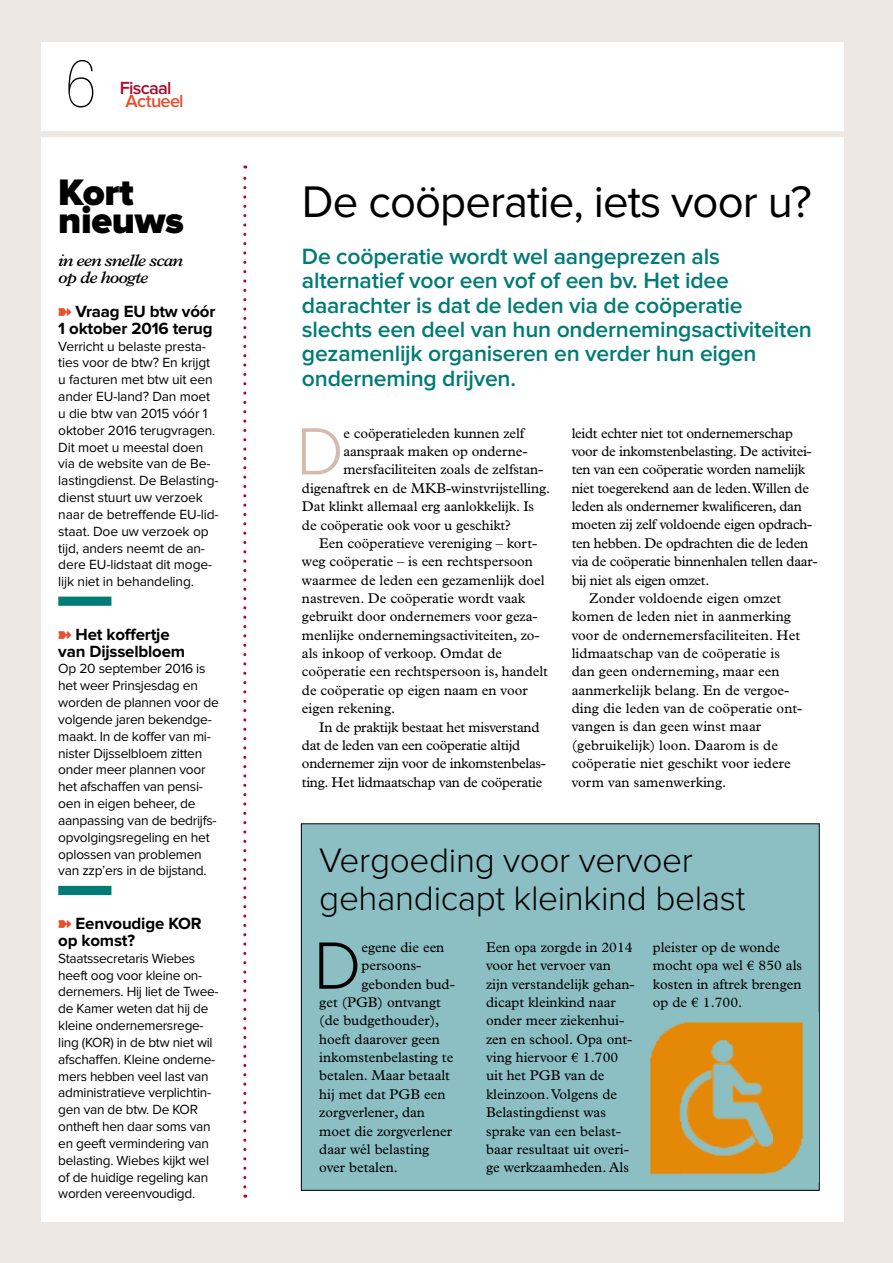
<style>
.page{position:relative;width:893px;height:1263px;background:#eee8e4}
.page>*{position:absolute;margin:0;border:0;box-sizing:border-box;transform-origin:0 0}
.t1{font:300 69.15px "Proxima Nova";color:#000}
.t2{font:300 69.15px "Proxima Nova";color:#d6baae}
.t3{font:100 64.2px "Glypha LT Std";color:#000}
.t4{font:45.9px "Proxima Nova";letter-spacing:-.02em;color:#000}
.t5{font:900 38.25px/27.6px "Proxima Nova";letter-spacing:-.01em;color:#000}
.t6{font:300 35.25px/38.2px "Proxima Nova";letter-spacing:-.01em;color:#000}
.t7{font:600 22.95px/24.5px "Proxima Nova";letter-spacing:-.01em;color:#007b76}
.t8{font:600 18.15px "Proxima Nova";letter-spacing:-.04em;color:#aa0a2f}
.t9{font:600 18.15px "Proxima Nova";letter-spacing:-.035em;color:#e94f2d}
.t10{font:700 16.8px/16.8px "Proxima Nova";letter-spacing:-.01em;color:#000;text-align:right}
.t11{font:italic 600 16.8px/16.8px "Plantin Std";letter-spacing:-.05em;color:#000}
.t12{font:14.1px/18.3px "Plantin Std";color:#000}
.t13{font:14.1px "Plantin Std";letter-spacing:-.02em;color:#000}
.t14{font:13.8px/16.8px "Proxima Nova";letter-spacing:-.02em;color:#000}
</style>
<div class="page">
<div style="left:41px;top:42px;width:802px;height:1179px;background:#fff"></div>
<div style="left:0;top:131px;width:893px;height:6px;background:#eee8e4"></div>
<svg style="left:243px;top:165px;width:3px;height:1022px"></svg>
<div style="left:58px;top:597px;width:53px;height:9px;background:#007b76"></div>
<div style="left:58px;top:886px;width:53px;height:9px;background:#007b76"></div>
<div style="left:301px;top:824px;width:518px;height:366px;background:#8bbfc3"></div>
<img style="left:650px;top:1022px;width:153px;height:153px">
<h2 class="t3" style="left:65px;top:47px;width:34px">6</h2>
<p class="t8" style="left:120px;top:79px;width:53px">Fiscaal</p>
<p class="t9" style="left:125px;top:93px;width:60px">Actueel</p>
<h3 class="t5" style="left:58px;top:180px;width:127px">Kort nieuws</h3>
<p class="t11" style="left:58px;top:252px;width:126px">in een snelle scan op de hoogte</p>
<p class="t10" style="left:58px;top:304px;width:159px">Vraag EU btw vóór<br>1 oktober 2016 terug</p>
<p class="t14" style="left:58px;top:338px;width:162px">Verricht u belaste presta&shy;ties voor de btw? En krijgt u facturen met btw uit een ander EU-land? Dan moet u die btw van 2015 vóór 1 oktober 2016 terugvragen.<br>Dit moet u meestal doen via de website van de Be&shy;lastingdienst. De Belasting&shy;dienst stuurt uw verzoek naar de betreffende EU-lid&shy;staat. Doe uw verzoek op tijd, anders neemt de an&shy;dere EU-lidstaat dit moge&shy;lijk niet in behandeling.</p>
<p class="t10" style="left:58px;top:626px;width:129px;text-align:center">Het koffertje<br>van Dijsselbloem</p>
<p class="t14" style="left:58px;top:661px;width:162px">Op 20 september 2016 is het weer Prinsjesdag en worden de plannen voor de volgende jaren bekendge&shy;maakt. In de koffer van mi&shy;nister Dijsselbloem zitten onder meer plannen voor het afschaffen van pensi&shy;oen in eigen beheer, de aanpassing van de bedrijfs&shy;opvolgingsregeling en het oplossen van problemen van zzp’ers in de bijstand.</p>
<p class="t10" style="left:58px;top:916px;width:145px;text-align:left;text-indent:17px">Eenvoudige KOR op komst?</p>
<p class="t14" style="left:58px;top:950px;width:162px">Staatssecretaris Wiebes heeft oog voor kleine on&shy;dernemers. Hij liet de Twee&shy;de Kamer weten dat hij de kleine ondernemersrege&shy;ling (KOR) in de btw niet wil afschaffen. Kleine onderne&shy;mers hebben veel last van administratieve verplichtin&shy;gen van de btw. De KOR ontheft hen daar soms van en geeft vermindering van belasting. Wiebes kijkt wel of de huidige regeling kan worden vereenvoudigd.</p>
<h3 class="t4" style="left:302px;top:181px;width:511px">De coöperatie, iets voor u?</h3>
<p class="t7" style="left:302px;top:245px;width:511px">De coöperatie wordt wel aangeprezen als alternatief voor een vof of een bv. Het idee daarachter is dat de leden via de coöperatie slechts een deel van hun ondernemingsactiviteiten gezamenlijk organiseren en verder hun eigen onderneming drijven.</p>
<h1 class="t2" style="left:296px;top:420px;width:49px">D</h1>
<p class="t12" style="left:343px;top:424px;width:182px">e coöperatieleden kunnen zelf</p>
<p class="t12" style="left:343px;top:442px;width:186px">aanspraak maken op onderne-</p>
<p class="t12" style="left:343px;top:461px;width:201px">mersfaciliteiten zoals de zelfstan-</p>
<p class="t12" style="left:302px;top:479px;width:250px">digenaftrek en de MKB-winstvrijstelling.</p>
<p class="t12" style="left:302px;top:497px;width:234px">Dat klinkt allemaal erg aanlokkelijk. Is</p>
<p class="t12" style="left:302px;top:516px;width:210px">de coöperatie ook voor u geschikt?</p>
<p class="t12" style="left:319px;top:534px;width:219px">Een coöperatieve vereniging – kort-</p>
<p class="t12" style="left:302px;top:552px;width:233px">weg coöperatie – is een rechtspersoon</p>
<p class="t12" style="left:302px;top:571px;width:244px">waarmee de leden een gezamenlijk doel</p>
<p class="t12" style="left:302px;top:589px;width:225px">nastreven. De coöperatie wordt vaak</p>
<p class="t12" style="left:302px;top:607px;width:237px">gebruikt door ondernemers voor geza-</p>
<p class="t12" style="left:302px;top:626px;width:239px">menlijke ondernemingsactiviteiten, zo-</p>
<p class="t12" style="left:302px;top:644px;width:202px">als inkoop of verkoop. Omdat de</p>
<p class="t12" style="left:302px;top:663px;width:248px">coöperatie een rechtspersoon is, handelt</p>
<p class="t12" style="left:302px;top:681px;width:227px">de coöperatie op eigen naam en voor</p>
<p class="t12" style="left:302px;top:699px;width:95px">eigen rekening.</p>
<p class="t13" style="left:319px;top:719px;width:222px">In de praktijk bestaat het misverstand</p>
<p class="t13" style="left:302px;top:737px;width:220px">dat de leden van een coöperatie altijd</p>
<p class="t13" style="left:302px;top:755px;width:246px">ondernemer zijn voor de inkomstenbelas-</p>
<p class="t13" style="left:302px;top:774px;width:242px">ting. Het lidmaatschap van de coöperatie</p>
<p class="t13" style="left:572px;top:425px;width:223px">leidt echter niet tot ondernemerschap</p>
<p class="t13" style="left:572px;top:443px;width:242px">voor de inkomstenbelasting. De activitei-</p>
<p class="t13" style="left:572px;top:461px;width:235px">ten van een coöperatie worden namelijk</p>
<p class="t13" style="left:572px;top:480px;width:239px">niet toegerekend aan de leden. Willen de</p>
<p class="t13" style="left:572px;top:498px;width:232px">leden als ondernemer kwalificeren, dan</p>
<p class="t13" style="left:572px;top:517px;width:242px">moeten zij zelf voldoende eigen opdrach-</p>
<p class="t13" style="left:572px;top:535px;width:238px">ten hebben. De opdrachten die de leden</p>
<p class="t13" style="left:572px;top:553px;width:247px">via de coöperatie binnenhalen tellen daar-</p>
<p class="t13" style="left:572px;top:572px;width:139px">bij niet als eigen omzet.</p>
<p class="t12" style="left:589px;top:589px;width:194px">Zonder voldoende eigen omzet</p>
<p class="t12" style="left:572px;top:607px;width:221px">komen de leden niet in aanmerking</p>
<p class="t12" style="left:572px;top:626px;width:230px">voor de ondernemersfaciliteiten. Het</p>
<p class="t12" style="left:572px;top:644px;width:210px">lidmaatschap van de coöperatie is</p>
<p class="t12" style="left:572px;top:662px;width:209px">dan geen onderneming, maar een</p>
<p class="t12" style="left:572px;top:681px;width:219px">aanmerkelijk belang. En de vergoe-</p>
<p class="t12" style="left:572px;top:699px;width:232px">ding die leden van de coöperatie ont-</p>
<p class="t12" style="left:572px;top:718px;width:191px">vangen is dan geen winst maar</p>
<p class="t12" style="left:572px;top:736px;width:208px">(gebruikelijk) loon. Daarom is de</p>
<p class="t12" style="left:572px;top:754px;width:221px">coöperatie niet geschikt voor iedere</p>
<p class="t12" style="left:572px;top:773px;width:156px">vorm van samenwerking.</p>
<h3 class="t6" style="left:319px;top:843px;width:428px">Vergoeding voor vervoer gehandicapt kleinkind belast</h3>
<h1 class="t1" style="left:314px;top:934px;width:49px">D</h1>
<p class="t12" style="left:361px;top:938px;width:84px">egene die een</p>
<p class="t12" style="left:486px;top:938px;width:150px">Een opa zorgde in 2014 voor het vervoer van zijn verstandelijk gehan&shy;dicapt kleinkind naar onder meer ziekenhui&shy;zen en school. Opa ont&shy;ving hiervoor € 1.700 uit het PGB van de kleinzoon. Volgens de<br>Belastingdienst was sprake van een belast&shy;baar resultaat uit overi&shy;ge werkzaamheden. Als</p>
<p class="t12" style="left:653px;top:938px;width:151px">pleister op de wonde mocht opa wel € 850 als kosten in aftrek brengen op de € 1.700.</p>
<p class="t12" style="left:361px;top:956px;width:62px">persoons-</p>
<p class="t12" style="left:361px;top:975px;width:95px">gebonden bud-</p>
<p class="t12" style="left:319px;top:993px;width:123px">get (PGB) ontvangt</p>
<p class="t12" style="left:319px;top:1011px;width:121px">(de budgethouder),</p>
<p class="t12" style="left:319px;top:1030px;width:122px">hoeft daarover geen</p>
<p class="t12" style="left:319px;top:1048px;width:135px">inkomstenbelasting te</p>
<p class="t12" style="left:319px;top:1067px;width:132px">betalen. Maar betaalt</p>
<p class="t12" style="left:319px;top:1085px;width:128px">hij met dat PGB een</p>
<p class="t12" style="left:319px;top:1103px;width:107px">zorgverlener, dan</p>
<p class="t12" style="left:319px;top:1122px;width:134px">moet die zorgverlener</p>
<p class="t12" style="left:319px;top:1140px;width:111px">daar wél belasting</p>
<p class="t12" style="left:319px;top:1158px;width:80px">over betalen.</p>
</div>
